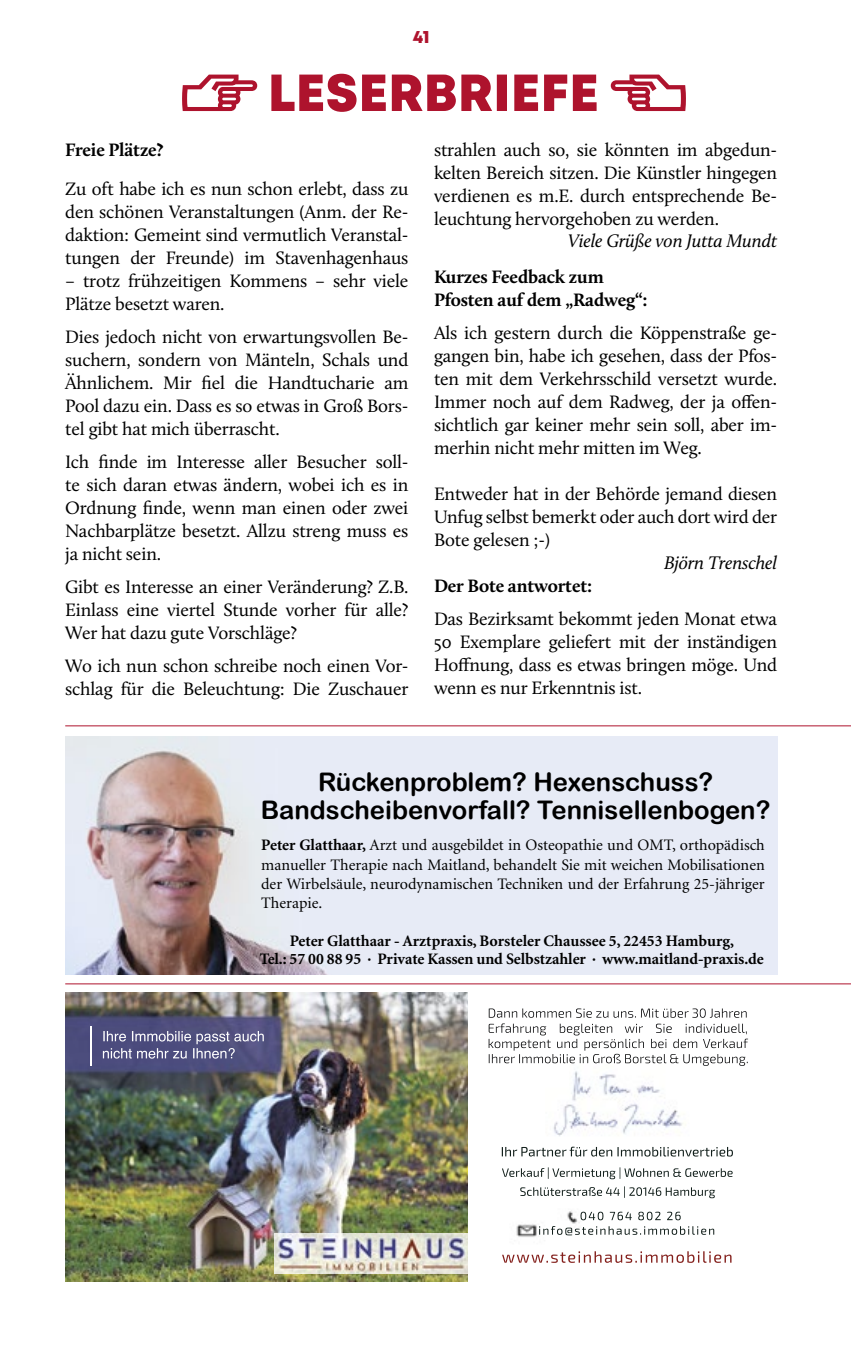
<style>
.page{position:relative;width:851px;height:1361px;background:#fff}
.page>*{position:absolute;margin:0;border:0;box-sizing:border-box;transform-origin:0 0}
.t1{font:25.6px/28px "Arial Rounded MT Bold";color:#000;text-align:center}
.GBB_19_NORMALTEXT_AU{font:italic 18.8px "Calluna";letter-spacing:-.01em;color:#000}
.GBB_19_NORMALTEXT{font:18.6px/23px "Calluna";letter-spacing:-.01em;color:#000;text-align:justify}
.GBB_19_NORMALTEXT-2{font:700 18.6px/23px "Calluna";letter-spacing:-.01em;color:#000}
.t2{font:800 18px "Mont";color:#ae132d}
.t3{font:16px/19.2px "Minion LT";color:#000;text-align:justify}
.t4{font:700 16px/18px "Minion LT";letter-spacing:-.005em;color:#000;text-align:center}
.s1{font-weight:700}
</style>
<div class="page">
<hr style="left:65px;top:725px;width:785px;height:1px;background:#ae132d">
<img style="left:65px;top:737px;width:712px;height:238px">
<svg style="left:271px;top:74px;width:325px;height:38px"></svg>
<svg style="left:610px;top:75px;width:75px;height:36px"></svg>
<svg style="left:182px;top:75px;width:75px;height:36px"></svg>
<hr style="left:65px;top:983px;width:785px;height:1px;background:#ae132d">
<img style="left:65px;top:992px;width:403px;height:289px">
<img style="left:488px;top:1008px;width:260px;height:255px">
<img style="left:90px;top:1026px;width:2px;height:39px">
<img style="left:274px;top:1233px;width:194px;height:40px">
<p class="t2" style="left:413px;top:25px;width:18px">41</p>
<p class="GBB_19_NORMALTEXT-2" style="left:65px;top:138px;width:100px">Freie Plätze?</p>
<p class="GBB_19_NORMALTEXT" style="left:65px;top:177px;width:345px">Zu oft habe ich es nun schon erlebt, dass zu den schönen Veranstaltungen (Anm. der Re&shy;daktion: Gemeint sind vermutlich Veranstal&shy;tungen der Freunde) im Stavenhagenhaus</p>
<p class="GBB_19_NORMALTEXT" style="left:65px;top:269px;width:344px">– trotz frühzeitigen Kommens – sehr viele<br>Plätze besetzt waren.</p>
<p class="GBB_19_NORMALTEXT" style="left:65px;top:325px;width:345px">Dies jedoch nicht von erwartungsvollen Be&shy;suchern, sondern von Mänteln, Schals und Ähnlichem. Mir fiel die Handtucharie am Pool dazu ein. Dass es so etwas in Groß Bors&shy;tel gibt hat mich überrascht.</p>
<p class="GBB_19_NORMALTEXT" style="left:65px;top:450px;width:345px">Ich finde im Interesse aller Besucher soll&shy;te sich daran etwas ändern, wobei ich es in Ordnung finde, wenn man einen oder zwei Nachbarplätze besetzt. Allzu streng muss es ja nicht sein.</p>
<p class="GBB_19_NORMALTEXT" style="left:65px;top:575px;width:345px">Gibt es Interesse an einer Veränderung? Z.B.<br>Einlass eine viertel Stunde vorher für alle?<br>Wer hat dazu gute Vorschläge?</p>
<p class="GBB_19_NORMALTEXT" style="left:65px;top:654px;width:344px">Wo ich nun schon schreibe noch einen Vor&shy;schlag für die Beleuchtung: Die Zuschauer</p>
<p class="GBB_19_NORMALTEXT" style="left:434px;top:138px;width:345px">strahlen auch so, sie könnten im abgedun&shy;kelten Bereich sitzen. Die Künstler hingegen verdienen es m.E. durch entsprechende Be&shy;leuchtung hervorgehoben zu werden.</p>
<p class="GBB_19_NORMALTEXT_AU" style="left:568px;top:229px;width:211px">Viele Grüße von Jutta Mundt</p>
<p class="GBB_19_NORMALTEXT-2" style="left:434px;top:265px;width:215px">Kurzes Feedback zum<br>Pfosten auf dem „Radweg“:</p>
<p class="GBB_19_NORMALTEXT" style="left:434px;top:321px;width:345px">Als ich gestern durch die Köppenstraße ge&shy;gangen bin, habe ich gesehen, dass der Pfos&shy;ten mit dem Verkehrsschild versetzt wurde.<br>Immer noch auf dem Radweg, der ja offen&shy;sichtlich gar keiner mehr sein soll, aber im&shy;merhin nicht mehr mitten im Weg.</p>
<p class="GBB_19_NORMALTEXT" style="left:434px;top:482px;width:345px">Entweder hat in der Behörde jemand diesen Unfug selbst bemerkt oder auch dort wird der Bote gelesen ;-)</p>
<p class="GBB_19_NORMALTEXT_AU" style="left:664px;top:552px;width:115px">Björn Trenschel</p>
<p class="GBB_19_NORMALTEXT-2" style="left:434px;top:574px;width:160px">Der Bote antwortet:</p>
<p class="GBB_19_NORMALTEXT" style="left:434px;top:607px;width:344px">Das Bezirksamt bekommt jeden Monat etwa 50 Exemplare geliefert mit der inständigen Hoffnung, dass es etwas bringen möge. Und wenn es nur Erkenntnis ist.</p>
<p class="t1" style="left:261px;top:767px;width:511px">Rückenproblem? Hexenschuss?<br>Bandscheibenvorfall? Tennisellenbogen?</p>
<p class="t3" style="left:261px;top:836px;width:505px"><span class="s1">Peter Glatthaar,</span> Arzt und ausgebildet in Osteopathie und OMT, orthopädisch manueller Therapie nach Maitland, behandelt Sie mit weichen Mobilisationen der Wirbelsäule, neurodynamischen Techniken und der Erfahrung 25-jähriger Therapie.</p>
<p class="t4" style="left:259px;top:932px;width:505px">Peter Glatthaar - Arztpraxis, Borsteler Chaussee 5, 22453 Hamburg,<br>Tel.: 57 00 88 95 · Private Kassen und Selbstzahler · www.maitland-praxis.de</p>
</div>
